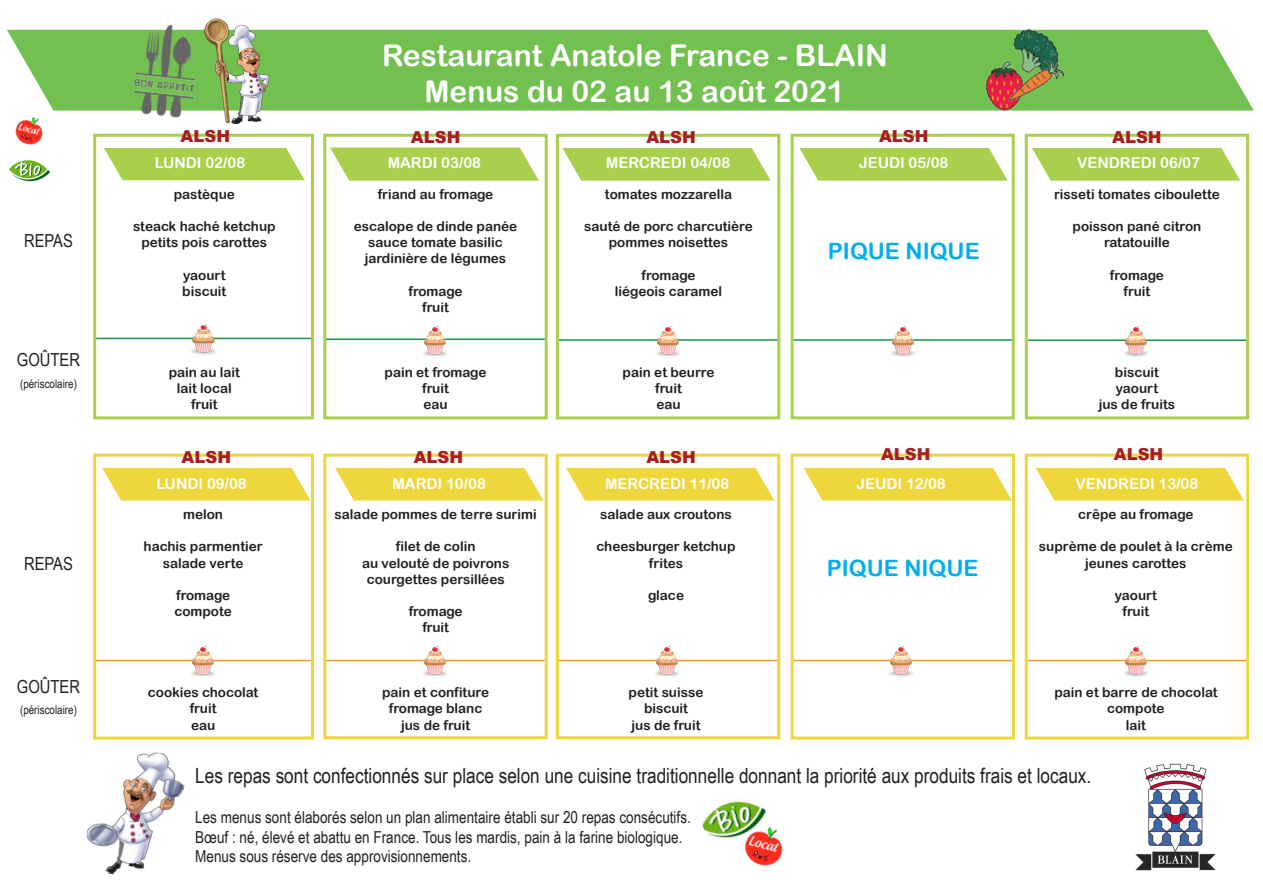
<style>
.page{position:relative;width:1263px;height:893px;background:#fff}
.page>*{position:absolute;margin:0;border:0;box-sizing:border-box;transform-origin:0 0}
.t1{font:30px "Arial Rounded MT Bold";color:#fff}
.t2{font:22.5px "Arial Rounded MT Bold";color:#00aeef}
.t3{font:21px "Arial Narrow";color:#231f20}
.t4{font:18px "Arial Rounded MT Bold";color:#fff}
.t5{font:18px "Arial Narrow";color:#231f20}
.t6{font:16.5px "Arial Narrow";color:#231f20}
.t7{font:900 16.5px "Arial";color:#a71d21}
.t8{font:15px "Arial Rounded MT Bold";color:#fff}
.t9{font:13.5px "Arial Rounded MT Bold";color:#231f20}
.t10{font:12px "Arial Narrow";color:#231f20}
</style>
<div class="page">
<div style="left:1025px;top:454px;width:224px;height:285px;border:3px solid #eed63d"></div>
<div style="left:556px;top:134px;width:224px;height:285px;border:3px solid #a9d04d"></div>
<div style="left:791px;top:134px;width:224px;height:285px;border:3px solid #a9d04d"></div>
<div style="left:1025px;top:134px;width:224px;height:285px;border:3px solid #a9d04d"></div>
<svg style="left:1032px;top:148px;width:208px;height:33px;background:#b1d45e"></svg>
<svg style="left:562px;top:148px;width:209px;height:33px;background:#b1d45f"></svg>
<div style="left:323px;top:134px;width:225px;height:285px;border:3px solid #a9d04d"></div>
<svg style="left:330px;top:148px;width:209px;height:33px;background:#b1d45f"></svg>
<div style="left:93px;top:134px;width:221px;height:285px;border:3px solid #a9d04d"></div>
<svg style="left:104px;top:148px;width:201px;height:32px;background:#b1d45b"></svg>
<div style="left:791px;top:454px;width:224px;height:285px;border:3px solid #eed63d"></div>
<div style="left:323px;top:454px;width:225px;height:285px;border:3px solid #eed63d"></div>
<div style="left:556px;top:454px;width:224px;height:285px;border:3px solid #eed63d"></div>
<div style="left:7px;top:30px;width:1247px;height:81px;background:#72c050"></div>
<img style="left:204px;top:19px;width:65px;height:105px">
<img style="left:1135px;top:763px;width:81px;height:108px">
<img style="left:131px;top:25px;width:72px;height:93px">
<img style="left:86px;top:752px;width:99px;height:123px">
<div style="left:93px;top:454px;width:221px;height:285px;border:3px solid #eed63d"></div>
<svg style="left:566px;top:468px;width:208px;height:33px;background:#efda50"></svg>
<img style="left:702px;top:801px;width:64px;height:37px">
<img style="left:738px;top:820px;width:45px;height:46px">
<svg style="left:102px;top:468px;width:208px;height:33px;background:#efda50"></svg>
<svg style="left:335px;top:468px;width:208px;height:33px;background:#efda50"></svg>
<svg style="left:803px;top:468px;width:209px;height:33px;background:#efda51"></svg>
<svg style="left:1035px;top:468px;width:209px;height:33px;background:#efda51"></svg>
<svg style="left:799px;top:148px;width:209px;height:33px;background:#b1d45f"></svg>
<img style="left:990px;top:29px;width:88px;height:65px">
<img style="left:971px;top:53px;width:33px;height:58px">
<img style="left:1004px;top:45px;width:69px;height:66px">
<hr style="left:96px;top:338px;width:215px;height:1px;background:#1b9445">
<img style="left:188px;top:324px;width:31px;height:31px">
<hr style="left:326px;top:338px;width:219px;height:2px;background:#1b9445">
<img style="left:420px;top:326px;width:30px;height:31px">
<hr style="left:559px;top:339px;width:218px;height:2px;background:#1b9445">
<img style="left:653px;top:326px;width:30px;height:31px">
<hr style="left:794px;top:339px;width:218px;height:2px;background:#1b9445">
<img style="left:888px;top:326px;width:30px;height:31px">
<hr style="left:1028px;top:339px;width:218px;height:2px;background:#1b9445">
<img style="left:1121px;top:326px;width:30px;height:31px">
<hr style="left:96px;top:660px;width:215px;height:1px;background:#f59828">
<img style="left:188px;top:646px;width:30px;height:31px">
<hr style="left:326px;top:660px;width:219px;height:1px;background:#f59828">
<img style="left:420px;top:646px;width:30px;height:31px">
<hr style="left:559px;top:660px;width:218px;height:1px;background:#f59828">
<img style="left:652px;top:646px;width:30px;height:31px">
<hr style="left:794px;top:660px;width:218px;height:1px;background:#f59828">
<img style="left:886px;top:646px;width:30px;height:31px">
<hr style="left:1028px;top:660px;width:218px;height:1px;background:#f59828">
<img style="left:1121px;top:646px;width:30px;height:31px">
<img style="left:9px;top:160px;width:41px;height:21px">
<img style="left:15px;top:116px;width:28px;height:29px">
<p class="t5" style="left:24px;top:227px;width:50px">REPAS</p>
<p class="t5" style="left:17px;top:346px;width:65px">GOÛTER</p>
<p class="t10" style="left:20px;top:375px;width:58px">(périscolaire)</p>
<p class="t5" style="left:24px;top:550px;width:50px">REPAS</p>
<p class="t5" style="left:17px;top:673px;width:65px">GOÛTER</p>
<p class="t10" style="left:20px;top:701px;width:58px">(périscolaire)</p>
<p class="t1" style="left:382px;top:38px;width:507px">Restaurant Anatole France - BLAIN</p>
<p class="t1" style="left:425px;top:74px;width:421px">Menus du 02 au 13 août 2021</p>
<p class="t7" style="left:181px;top:124px;width:51px">ALSH</p>
<p class="t7" style="left:411px;top:125px;width:51px">ALSH</p>
<p class="t7" style="left:646px;top:125px;width:51px">ALSH</p>
<p class="t7" style="left:879px;top:124px;width:51px">ALSH</p>
<p class="t7" style="left:1112px;top:125px;width:51px">ALSH</p>
<p class="t8" style="left:155px;top:154px;width:92px">LUNDI 02/08</p>
<p class="t9" style="left:174px;top:186px;width:63px">pastèque</p>
<p class="t9" style="left:133px;top:218px;width:144px">steack haché ketchup</p>
<p class="t9" style="left:141px;top:234px;width:127px">petits pois carottes</p>
<p class="t9" style="left:183px;top:267px;width:44px">yaourt</p>
<p class="t9" style="left:182px;top:283px;width:46px">biscuit</p>
<p class="t9" style="left:169px;top:364px;width:73px">pain au lait</p>
<p class="t9" style="left:177px;top:380px;width:56px">lait local</p>
<p class="t9" style="left:191px;top:396px;width:28px">fruit</p>
<p class="t8" style="left:388px;top:154px;width:95px">MARDI 03/08</p>
<p class="t4" style="left:837px;top:157px;width:109px">JEUDI 18/04</p>
<p class="t8" style="left:606px;top:154px;width:126px">MERCREDI 04/08</p>
<p class="t8" style="left:1077px;top:154px;width:125px">VENDREDI 06/07</p>
<p class="t8" style="left:859px;top:154px;width:91px">JEUDI 05/08</p>
<p class="t9" style="left:378px;top:186px;width:117px">friand au fromage</p>
<p class="t9" style="left:354px;top:218px;width:165px">escalope de dinde panée</p>
<p class="t9" style="left:368px;top:234px;width:136px">sauce tomate basilic</p>
<p class="t9" style="left:365px;top:251px;width:143px">jardinière de légumes</p>
<p class="t9" style="left:408px;top:283px;width:55px">fromage</p>
<p class="t9" style="left:422px;top:299px;width:28px">fruit</p>
<p class="t9" style="left:385px;top:364px;width:103px">pain et fromage</p>
<p class="t9" style="left:422px;top:380px;width:28px">fruit</p>
<p class="t9" style="left:423px;top:396px;width:26px">eau</p>
<p class="t9" style="left:605px;top:186px;width:129px">tomates mozzarella</p>
<p class="t9" style="left:584px;top:218px;width:170px">sauté de porc charcutière</p>
<p class="t9" style="left:609px;top:234px;width:121px">pommes noisettes</p>
<p class="t9" style="left:641px;top:267px;width:55px">fromage</p>
<p class="t9" style="left:615px;top:283px;width:109px">liégeois caramel</p>
<p class="t9" style="left:623px;top:364px;width:93px">pain et beurre</p>
<p class="t9" style="left:655px;top:380px;width:28px">fruit</p>
<p class="t9" style="left:656px;top:396px;width:26px">eau</p>
<p class="t2" style="left:828px;top:238px;width:153px">PIQUE NIQUE</p>
<p class="t9" style="left:1054px;top:186px;width:167px">risseti tomates ciboulette</p>
<p class="t9" style="left:1072px;top:218px;width:130px">poisson pané citron</p>
<p class="t9" style="left:1104px;top:235px;width:67px">ratatouille</p>
<p class="t9" style="left:1110px;top:267px;width:55px">fromage</p>
<p class="t9" style="left:1123px;top:283px;width:28px">fruit</p>
<p class="t9" style="left:1115px;top:364px;width:46px">biscuit</p>
<p class="t9" style="left:1116px;top:380px;width:44px">yaourt</p>
<p class="t9" style="left:1099px;top:397px;width:78px">jus de fruits</p>
<p class="t7" style="left:182px;top:445px;width:51px">ALSH</p>
<p class="t7" style="left:414px;top:445px;width:51px">ALSH</p>
<p class="t7" style="left:646px;top:445px;width:51px">ALSH</p>
<p class="t7" style="left:881px;top:442px;width:51px">ALSH</p>
<p class="t7" style="left:1114px;top:442px;width:51px">ALSH</p>
<p class="t8" style="left:156px;top:474px;width:92px">LUNDI 09/08</p>
<p class="t8" style="left:392px;top:474px;width:95px">MARDI 10/08</p>
<p class="t4" style="left:577px;top:475px;width:151px">MERCREDI 24/04</p>
<p class="t8" style="left:605px;top:474px;width:126px">MERCREDI 11/08</p>
<p class="t8" style="left:856px;top:474px;width:91px">JEUDI 12/08</p>
<p class="t8" style="left:1075px;top:474px;width:125px">VENDREDI 13/08</p>
<p class="t9" style="left:183px;top:506px;width:41px">melon</p>
<p class="t9" style="left:144px;top:539px;width:121px">hachis parmentier</p>
<p class="t9" style="left:163px;top:555px;width:82px">salade verte</p>
<p class="t9" style="left:176px;top:587px;width:55px">fromage</p>
<p class="t9" style="left:174px;top:603px;width:59px">compote</p>
<p class="t9" style="left:148px;top:684px;width:112px">cookies chocolat</p>
<p class="t9" style="left:190px;top:701px;width:28px">fruit</p>
<p class="t9" style="left:191px;top:717px;width:26px">eau</p>
<p class="t9" style="left:335px;top:506px;width:204px">salade pommes de terre surimi</p>
<p class="t9" style="left:396px;top:539px;width:81px">filet de colin</p>
<p class="t9" style="left:362px;top:555px;width:149px">au velouté de poivrons</p>
<p class="t9" style="left:367px;top:571px;width:139px">courgettes persillées</p>
<p class="t9" style="left:409px;top:603px;width:55px">fromage</p>
<p class="t9" style="left:422px;top:620px;width:28px">fruit</p>
<p class="t9" style="left:382px;top:684px;width:109px">pain et confiture</p>
<p class="t9" style="left:389px;top:701px;width:95px">fromage blanc</p>
<p class="t9" style="left:401px;top:717px;width:71px">jus de fruit</p>
<p class="t9" style="left:600px;top:506px;width:133px">salade aux croutons</p>
<p class="t9" style="left:596px;top:539px;width:141px">cheesburger ketchup</p>
<p class="t9" style="left:649px;top:555px;width:36px">frites</p>
<p class="t9" style="left:648px;top:587px;width:37px">glace</p>
<p class="t9" style="left:629px;top:684px;width:76px">petit suisse</p>
<p class="t9" style="left:644px;top:701px;width:46px">biscuit</p>
<p class="t9" style="left:631px;top:717px;width:71px">jus de fruit</p>
<p class="t2" style="left:827px;top:555px;width:153px">PIQUE NIQUE</p>
<p class="t9" style="left:1078px;top:506px;width:117px">crêpe au fromage</p>
<p class="t9" style="left:1039px;top:539px;width:195px">suprème de poulet à la crème</p>
<p class="t9" style="left:1085px;top:555px;width:103px">jeunes carottes</p>
<p class="t9" style="left:1115px;top:587px;width:44px">yaourt</p>
<p class="t9" style="left:1122px;top:603px;width:28px">fruit</p>
<p class="t9" style="left:1054px;top:684px;width:165px">pain et barre de chocolat</p>
<p class="t9" style="left:1107px;top:701px;width:59px">compote</p>
<p class="t9" style="left:1126px;top:717px;width:22px">lait</p>
<p class="t3" style="left:195px;top:760px;width:897px">Les repas sont confectionnés sur place selon une cuisine traditionnelle donnant la priorité aux produits frais et locaux.</p>
<p class="t6" style="left:195px;top:805px;width:497px">Les menus sont élaborés selon un plan alimentaire établi sur 20 repas consécutifs.</p>
<p class="t6" style="left:195px;top:825px;width:489px">Bœuf : né, élevé et abattu en France. Tous les mardis, pain à la farine biologique.</p>
<p class="t6" style="left:195px;top:844px;width:277px">Menus sous réserve des approvisionnements.</p>
</div>
